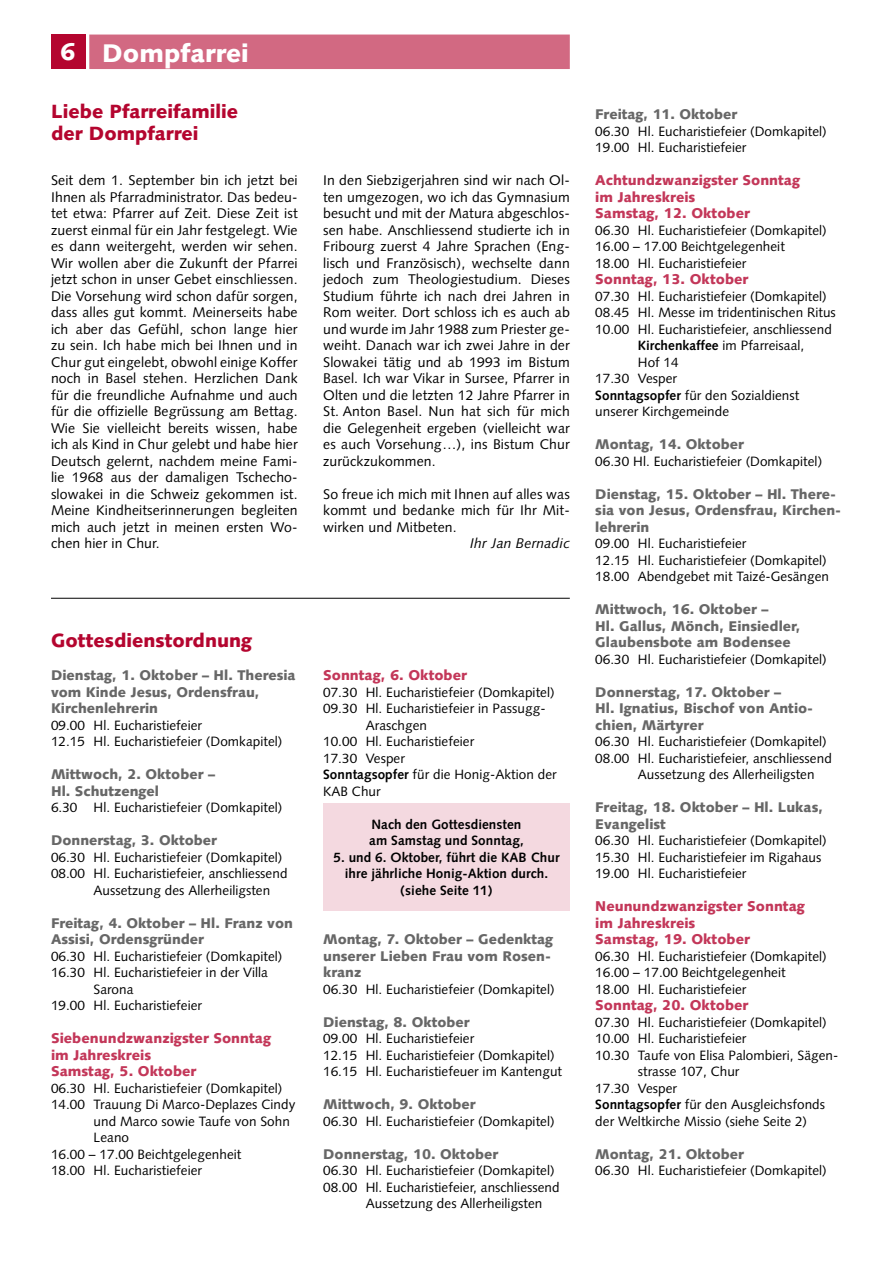
<style>
.page{position:relative;width:893px;height:1263px;background:#fff}
.page>*{position:absolute;margin:0;border:0;box-sizing:border-box;transform-origin:0 0}
.t1{font:900 25.5px "Syntax";color:#fff}
.t2{font:900 19.2px/21.8px "Syntax";color:#b4052f}
.t3{font:14.1px/16.5px "Syntax";letter-spacing:.01em;color:#000;text-align:justify}
.t4{font:900 14.1px/16.5px "Syntax";color:#676767}
.t5{font:900 14.1px/16.5px "Syntax";color:#c33759}
.t6{font:italic 14.1px "Syntax";letter-spacing:.01em;color:#000}
.t7{font:13.5px/16.5px "Syntax";letter-spacing:.005em;color:#000}
.t8{font:700 13.5px/16.5px "Syntax";letter-spacing:.005em;color:#000}
.s1{font-size:24px}
.s2{font-weight:700}
</style>
<div class="page">
<div style="left:51px;top:35px;width:34px;height:34px;background:#b4052f"></div>
<div style="left:323px;top:803px;width:247px;height:108px;background:#f4d9e0"></div>
<div style="left:89px;top:35px;width:481px;height:34px;background:#d26982"></div>
<hr style="left:51px;top:598px;width:519px;height:1px;background:#000">
<h1 class="t1" style="left:60px;top:38px;width:190px"><span class="s1">6</span> Dompfarrei</h1>
<h2 class="t2" style="left:51px;top:101px;width:189px">Liebe Pfarreifamilie der Dompfarrei</h2>
<p class="t3" style="left:51px;top:172px;width:248px">Seit dem 1. September bin ich jetzt bei Ihnen als Pfarradministrator. Das bedeu&shy;tet etwa: Pfarrer auf Zeit. Diese Zeit ist zuerst einmal für ein Jahr festgelegt. Wie es dann weitergeht, werden wir sehen.<br>Wir wollen aber die Zukunft der Pfarrei jetzt schon in unser Gebet einschliessen.<br>Die Vorsehung wird schon dafür sorgen, dass alles gut kommt. Meinerseits habe ich aber das Gefühl, schon lange hier zu sein. Ich habe mich bei Ihnen und in Chur gut eingelebt, obwohl einige Koffer noch in Basel stehen. Herzlichen Dank für die freundliche Aufnahme und auch für die offizielle Begrüssung am Bettag.<br>Wie Sie vielleicht bereits wissen, habe ich als Kind in Chur gelebt und habe hier Deutsch gelernt, nachdem meine Fami&shy;lie 1968 aus der damaligen Tschecho&shy;slowakei in die Schweiz gekommen ist.<br>Meine Kindheitserinnerungen begleiten mich auch jetzt in meinen ersten Wo&shy;chen hier in Chur.</p>
<p class="t3" style="left:323px;top:172px;width:248px">In den Siebzigerjahren sind wir nach Ol&shy;ten umgezogen, wo ich das Gymnasium besucht und mit der Matura abgeschlos&shy;sen habe. Anschliessend studierte ich in Fribourg zuerst 4 Jahre Sprachen (Eng&shy;lisch und Französisch), wechselte dann jedoch zum Theologiestudium. Dieses Studium führte ich nach drei Jahren in Rom weiter. Dort schloss ich es auch ab und wurde im Jahr 1988 zum Priester ge&shy;weiht. Danach war ich zwei Jahre in der Slowakei tätig und ab 1993 im Bistum Basel. Ich war Vikar in Sursee, Pfarrer in Olten und die letzten 12 Jahre Pfarrer in St. Anton Basel. Nun hat sich für mich die Gelegenheit ergeben (vielleicht war es auch Vorsehung…), ins Bistum Chur zurückzukommen.</p>
<p class="t3" style="left:323px;top:485px;width:248px">So freue ich mich mit Ihnen auf alles was kommt und bedanke mich für Ihr Mit&shy;wirken und Mitbeten.</p>
<p class="t6" style="left:470px;top:535px;width:101px">Ihr Jan Bernadic</p>
<h2 class="t2" style="left:51px;top:630px;width:203px">Gottesdienstordnung</h2>
<p class="t4" style="left:51px;top:667px;width:246px">Dienstag, 1. Oktober – Hl. Theresia vom Kinde Jesus, Ordensfrau,<br>Kirchenlehrerin</p>
<p class="t7" style="left:51px;top:717px;width:233px">09.00 Hl. Eucharistiefeier<br>12.15 Hl. Eucharistiefeier (Domkapitel)</p>
<p class="t4" style="left:51px;top:766px;width:165px">Mittwoch, 2. Oktober –<br>Hl. Schutzengel</p>
<p class="t7" style="left:51px;top:799px;width:233px">6.30 Hl. Eucharistiefeier (Domkapitel)</p>
<p class="t4" style="left:51px;top:832px;width:167px">Donnerstag, 3. Oktober</p>
<p class="t7" style="left:51px;top:849px;width:233px">06.30 Hl. Eucharistiefeier (Domkapitel)</p>
<p class="t7" style="left:51px;top:865px;width:238px">08.00 Hl. Eucharistiefeier, anschliessend</p>
<p class="t7" style="left:94px;top:882px;width:178px">Aussetzung des Allerheiligsten</p>
<p class="t4" style="left:51px;top:914px;width:243px">Freitag, 4. Oktober – Hl. Franz von<br>Assisi, Ordensgründer</p>
<p class="t7" style="left:51px;top:948px;width:233px">06.30 Hl. Eucharistiefeier (Domkapitel)</p>
<p class="t7" style="left:51px;top:964px;width:218px">16.30 Hl. Eucharistiefeier in der Villa</p>
<p class="t7" style="left:94px;top:981px;width:41px">Sarona</p>
<p class="t7" style="left:51px;top:997px;width:153px">19.00 Hl. Eucharistiefeier</p>
<p class="t5" style="left:51px;top:1030px;width:222px">Siebenundzwanzigster Sonntag im Jahreskreis<br>Samstag, 5. Oktober</p>
<p class="t7" style="left:51px;top:1080px;width:233px">06.30 Hl. Eucharistiefeier (Domkapitel)</p>
<p class="t7" style="left:51px;top:1096px;width:246px">14.00 Trauung Di Marco-Deplazes Cindy</p>
<p class="t7" style="left:94px;top:1113px;width:198px">und Marco sowie Taufe von Sohn</p>
<p class="t7" style="left:94px;top:1129px;width:37px">Leano</p>
<p class="t7" style="left:51px;top:1146px;width:192px">16.00 – 17.00 Beichtgelegenheit</p>
<p class="t7" style="left:51px;top:1162px;width:153px">18.00 Hl. Eucharistiefeier</p>
<p class="t5" style="left:323px;top:667px;width:145px">Sonntag, 6. Oktober</p>
<p class="t7" style="left:323px;top:684px;width:233px">07.30 Hl. Eucharistiefeier (Domkapitel)</p>
<p class="t7" style="left:323px;top:700px;width:222px">09.30 Hl. Eucharistiefeier in Passugg-</p>
<p class="t7" style="left:366px;top:717px;width:63px">Araschgen</p>
<p class="t7" style="left:323px;top:733px;width:153px">10.00 Hl. Eucharistiefeier</p>
<p class="t7" style="left:323px;top:750px;width:83px">17.30 Vesper</p>
<p class="t7" style="left:323px;top:766px;width:235px"><span class="s2">Sonntagsopfer</span> für die Honig-Aktion der</p>
<p class="t7" style="left:323px;top:783px;width:59px">KAB Chur</p>
<p class="t8" style="left:369px;top:816px;width:156px">Nach den Gottesdiensten am Samstag und Sonntag,</p>
<p class="t8" style="left:333px;top:849px;width:228px;text-align:center">5. und 6. Oktober, führt die KAB Chur ihre jährliche Honig-Aktion durch. (siehe Seite 11)</p>
<p class="t4" style="left:323px;top:931px;width:232px">Montag, 7. Oktober – Gedenktag unserer Lieben Frau vom Rosen&shy;kranz</p>
<p class="t7" style="left:323px;top:981px;width:233px">06.30 Hl. Eucharistiefeier (Domkapitel)</p>
<p class="t4" style="left:323px;top:1013px;width:148px">Dienstag, 8. Oktober</p>
<p class="t7" style="left:323px;top:1030px;width:240px">09.00 Hl. Eucharistiefeier<br>12.15 Hl. Eucharistiefeier (Domkapitel)<br>16.15 Hl. Eucharistiefeuer im Kantengut</p>
<p class="t4" style="left:323px;top:1096px;width:154px">Mittwoch, 9. Oktober</p>
<p class="t7" style="left:323px;top:1113px;width:233px">06.30 Hl. Eucharistiefeier (Domkapitel)</p>
<p class="t4" style="left:323px;top:1145px;width:177px">Donnerstag, 10. Oktober</p>
<p class="t7" style="left:323px;top:1162px;width:233px">06.30 Hl. Eucharistiefeier (Domkapitel)</p>
<p class="t7" style="left:323px;top:1179px;width:238px">08.00 Hl. Eucharistiefeier, anschliessend</p>
<p class="t7" style="left:366px;top:1195px;width:178px">Aussetzung des Allerheiligsten</p>
<p class="t4" style="left:595px;top:106px;width:144px">Freitag, 11. Oktober</p>
<p class="t7" style="left:595px;top:123px;width:233px">06.30 Hl. Eucharistiefeier (Domkapitel)<br>19.00 Hl. Eucharistiefeier</p>
<p class="t5" style="left:595px;top:172px;width:206px">Achtundzwanzigster Sonntag im Jahreskreis<br>Samstag, 12. Oktober</p>
<p class="t7" style="left:595px;top:222px;width:233px">06.30 Hl. Eucharistiefeier (Domkapitel)<br>16.00 – 17.00 Beichtgelegenheit<br>18.00 Hl. Eucharistiefeier</p>
<p class="t5" style="left:595px;top:271px;width:155px">Sonntag, 13. Oktober</p>
<p class="t7" style="left:595px;top:288px;width:233px">07.30 Hl. Eucharistiefeier (Domkapitel)</p>
<p class="t7" style="left:595px;top:304px;width:242px">08.45 Hl. Messe im tridentinischen Ritus</p>
<p class="t7" style="left:595px;top:321px;width:238px">10.00 Hl. Eucharistiefeier, anschliessend</p>
<p class="t7" style="left:638px;top:337px;width:168px"><span class="s2">Kirchenkaffee</span> im Pfarreisaal,</p>
<p class="t7" style="left:638px;top:354px;width:42px">Hof 14</p>
<p class="t7" style="left:595px;top:370px;width:83px">17.30 Vesper</p>
<p class="t7" style="left:595px;top:387px;width:205px"><span class="s2">Sonntagsopfer</span> für den Sozialdienst</p>
<p class="t7" style="left:595px;top:403px;width:135px">unserer Kirchgemeinde</p>
<p class="t4" style="left:595px;top:436px;width:150px">Montag, 14. Oktober</p>
<p class="t7" style="left:595px;top:453px;width:228px">06.30 Hl. Eucharistiefeier (Domkapitel)</p>
<p class="t4" style="left:595px;top:485px;width:247px">Dienstag, 15. Oktober – Hl. There&shy;sia von Jesus, Ordensfrau, Kirchen&shy;lehrerin</p>
<p class="t7" style="left:595px;top:535px;width:235px">09.00 Hl. Eucharistiefeier<br>12.15 Hl. Eucharistiefeier (Domkapitel)<br>18.00 Abendgebet mit Taizé-Gesängen</p>
<p class="t4" style="left:595px;top:601px;width:207px">Mittwoch, 16. Oktober –<br>Hl. Gallus, Mönch, Einsiedler,<br>Glaubensbote am Bodensee</p>
<p class="t7" style="left:595px;top:651px;width:233px">06.30 Hl. Eucharistiefeier (Domkapitel)</p>
<p class="t4" style="left:595px;top:683px;width:219px">Donnerstag, 17. Oktober –<br>Hl. Ignatius, Bischof von Antio&shy;chien, Märtyrer</p>
<p class="t7" style="left:595px;top:733px;width:233px">06.30 Hl. Eucharistiefeier (Domkapitel)</p>
<p class="t7" style="left:595px;top:750px;width:238px">08.00 Hl. Eucharistiefeier, anschliessend</p>
<p class="t7" style="left:638px;top:766px;width:178px">Aussetzung des Allerheiligsten</p>
<p class="t4" style="left:595px;top:799px;width:229px">Freitag, 18. Oktober – Hl. Lukas,<br>Evangelist</p>
<p class="t7" style="left:595px;top:832px;width:233px">06.30 Hl. Eucharistiefeier (Domkapitel)<br>15.30 Hl. Eucharistiefeier im Rigahaus<br>19.00 Hl. Eucharistiefeier</p>
<p class="t5" style="left:595px;top:898px;width:211px">Neunundzwanzigster Sonntag im Jahreskreis<br>Samstag, 19. Oktober</p>
<p class="t7" style="left:595px;top:948px;width:233px">06.30 Hl. Eucharistiefeier (Domkapitel)<br>16.00 – 17.00 Beichtgelegenheit<br>18.00 Hl. Eucharistiefeier</p>
<p class="t5" style="left:595px;top:997px;width:155px">Sonntag, 20. Oktober</p>
<p class="t7" style="left:595px;top:1014px;width:233px">07.30 Hl. Eucharistiefeier (Domkapitel)</p>
<p class="t7" style="left:595px;top:1030px;width:153px">10.00 Hl. Eucharistiefeier</p>
<p class="t7" style="left:595px;top:1047px;width:245px">10.30 Taufe von Elisa Palombieri, Sägen-</p>
<p class="t7" style="left:638px;top:1063px;width:103px">strasse 107, Chur</p>
<p class="t7" style="left:595px;top:1080px;width:83px">17.30 Vesper</p>
<p class="t7" style="left:595px;top:1096px;width:231px"><span class="s2">Sonntagsopfer</span> für den Ausgleichsfonds</p>
<p class="t7" style="left:595px;top:1113px;width:213px">der Weltkirche Missio (siehe Seite 2)</p>
<p class="t4" style="left:595px;top:1145px;width:150px">Montag, 21. Oktober</p>
<p class="t7" style="left:595px;top:1162px;width:233px">06.30 Hl. Eucharistiefeier (Domkapitel)</p>
</div>
